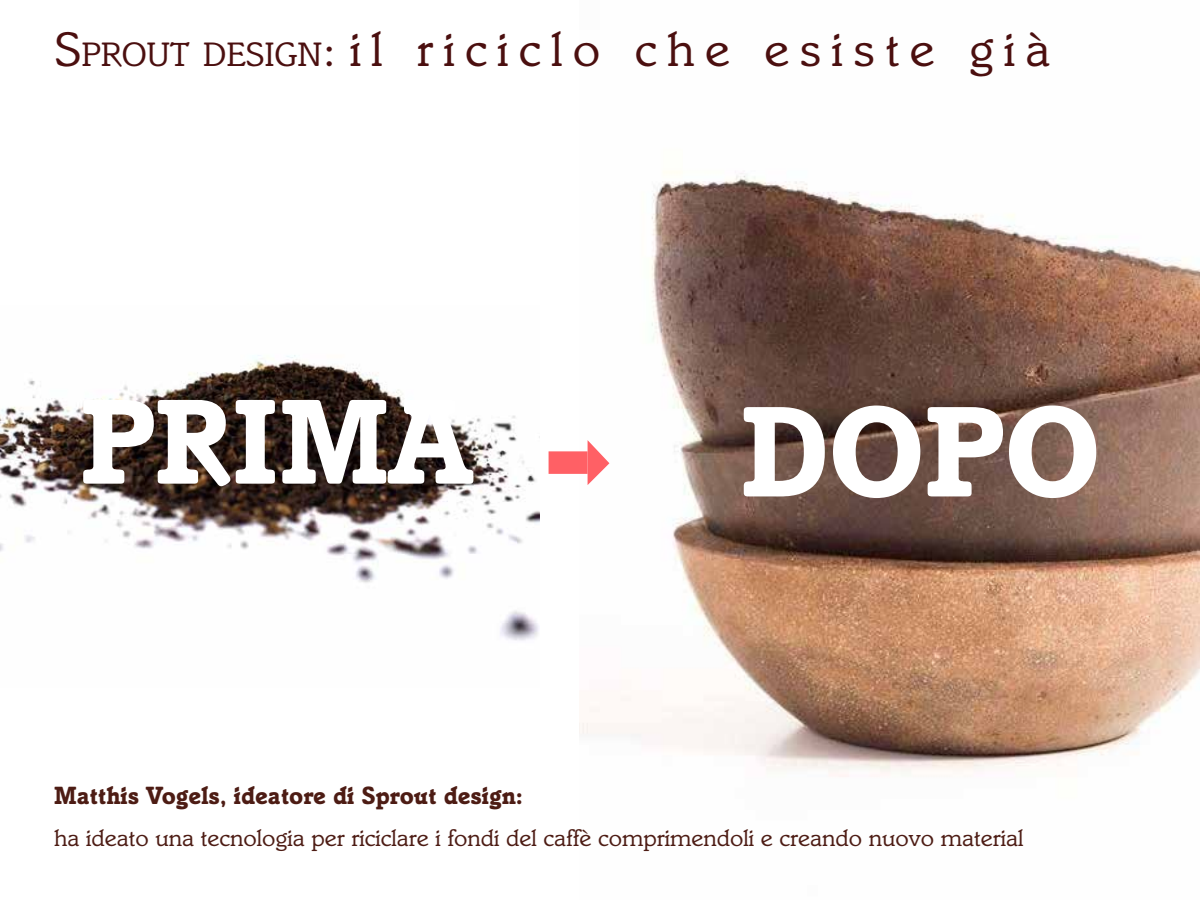
<style>
.page{position:relative;width:1200px;height:900px;background:#fff}
.page>*{position:absolute;margin:0;border:0;box-sizing:border-box;transform-origin:0 0}
.t1{font:700 132px "Italia Std";color:#fff}
.t2{font:700 123.6px "Italia Std";color:#fff}
.t3{font:49.5px "Italia Std";letter-spacing:.21em;color:#4b0f0f}
.t4{font:700 25.5px "Italia Std";color:#4d1c14}
.t5{font:24px "Italia Std";color:#4d1c14}
.s1{font-style:inherit}
.s2{font-size:34.65px}
</style>
<div class="page">
<img style="left:0;top:355px;width:540px;height:286px">
<img style="left:579px;top:171px;width:621px;height:606px">
<div style="left:549px;top:451px;width:39px;height:23px;background:#ff6065"></div>
<svg style="left:588px;top:440px;width:21px;height:45px"></svg>
<h3 class="t3" style="left:54px;top:21px;width:998px"><span class="s1">S</span><span class="s2">PROUT DESIGN</span>: il riciclo che esiste già</h3>
<h2 class="t2" style="left:80px;top:366px;width:393px">PRIMA</h2>
<h1 class="t1" style="left:741px;top:370px;width:361px">DOPO</h1>
<p class="t4" style="left:54px;top:780px;width:471px">Matthis Vogels, ideatore di Sprout design:</p>
<p class="t5" style="left:54px;top:824px;width:971px">ha ideato una tecnologia per riciclare i fondi del caffè comprimendoli e creando nuovo material</p>
</div>
